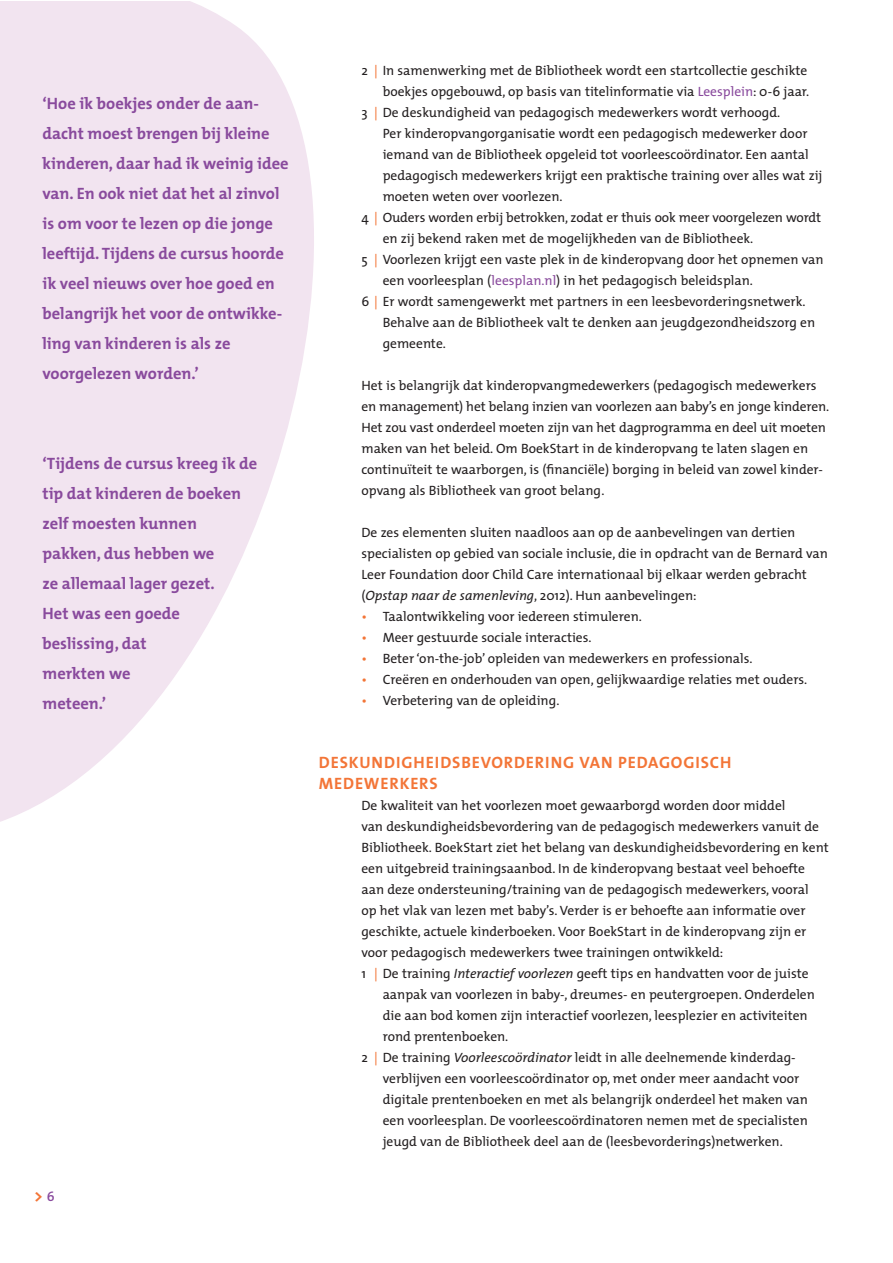
<style>
.page{position:relative;width:893px;height:1263px;background:#fff}
.page>*{position:absolute;margin:0;border:0;box-sizing:border-box;transform-origin:0 0}
.t1{font:700 16.5px/30px "The Mix";color:#894a9d}
.t2{font:700 16.5px/21px "The Mix";letter-spacing:.05em;color:#f37537}
.t3{font:13.5px/21px "The Mix";color:#231f20}
.s1{font-weight:600;font-size:13.5px;color:#894a9d}
.s2{color:#f37537}
.s3{color:#894a9d}
.s4{font-style:italic}
</style>
<div class="page">
<svg style="left:0;top:1px;width:314px;height:821px;fill:#f2e4f0"></svg>
<p class="t1" style="left:43px;top:89px;width:248px">‘Hoe ik boekjes onder de aan&shy;dacht moest brengen bij kleine kinderen, daar had ik weinig idee van. En ook niet dat het al zinvol is om voor te lezen op die jonge leeftijd. Tijdens de cursus hoorde ik veel nieuws over hoe goed en belangrijk het voor de ontwikke&shy;ling van kinderen is als ze voorgelezen worden.’</p>
<p class="t1" style="left:43px;top:449px;width:216px">‘Tijdens de cursus kreeg ik de tip dat kinderen de boeken zelf moesten kunnen pakken, dus hebben we<br>ze allemaal lager gezet.<br>Het was een goede beslissing, dat<br>merkten we<br>meteen.’</p>
<p class="t2" style="left:35px;top:1185px;width:22px">&gt; <span class="s1">6</span></p>
<p class="t3" style="left:361px;top:60px;width:447px">2 <span class="s2">|</span> In samenwerking met de Bibliotheek wordt een startcollectie geschikte</p>
<p class="t3" style="left:383px;top:81px;width:428px">boekjes opgebouwd, op basis van titelinformatie via <span class="s3">Leesplein</span>: 0-6 jaar.</p>
<p class="t3" style="left:361px;top:102px;width:420px">3 <span class="s2">|</span> De deskundigheid van pedagogisch medewerkers wordt verhoogd.</p>
<p class="t3" style="left:383px;top:123px;width:426px">Per kinderopvangorganisatie wordt een pedagogisch medewerker door</p>
<p class="t3" style="left:383px;top:144px;width:427px">iemand van de Bibliotheek opgeleid tot voorleescoördinator. Een aantal</p>
<p class="t3" style="left:383px;top:165px;width:441px">pedagogisch medewerkers krijgt een praktische training over alles wat zij</p>
<p class="t3" style="left:383px;top:186px;width:181px">moeten weten over voorlezen.</p>
<p class="t3" style="left:361px;top:207px;width:461px">4 <span class="s2">|</span> Ouders worden erbij betrokken, zodat er thuis ook meer voorgelezen wordt</p>
<p class="t3" style="left:383px;top:228px;width:372px">en zij bekend raken met de mogelijkheden van de Bibliotheek.</p>
<p class="t3" style="left:361px;top:249px;width:463px">5 <span class="s2">|</span> Voorlezen krijgt een vaste plek in de kinderopvang door het opnemen van</p>
<p class="t3" style="left:383px;top:270px;width:372px">een voorleesplan (<span class="s3">leesplan.nl</span>) in het pedagogisch beleidsplan.</p>
<p class="t3" style="left:361px;top:291px;width:446px">6 <span class="s2">|</span> Er wordt samengewerkt met partners in een leesbevorderingsnetwerk.</p>
<p class="t3" style="left:383px;top:312px;width:434px">Behalve aan de Bibliotheek valt te denken aan jeugdgezondheidszorg en</p>
<p class="t3" style="left:383px;top:333px;width:65px">gemeente.</p>
<p class="t3" style="left:361px;top:375px;width:469px">Het is belangrijk dat kinderopvangmedewerkers (pedagogisch medewerkers en management) het belang inzien van voorlezen aan baby’s en jonge kinderen.<br>Het zou vast onderdeel moeten zijn van het dagprogramma en deel uit moeten maken van het beleid. Om BoekStart in de kinderopvang te laten slagen en continuïteit te waarborgen, is (financiële) borging in beleid van zowel kinder&shy;opvang als Bibliotheek van groot belang.</p>
<p class="t3" style="left:361px;top:522px;width:468px">De zes elementen sluiten naadloos aan op de aanbevelingen van dertien specialisten op gebied van sociale inclusie, die in opdracht van de Bernard van Leer Foundation door Child Care internationaal bij elkaar werden gebracht (<span class="s4">Opstap naar de samenleving</span>, 2012). Hun aanbevelingen:</p>
<p class="t3" style="left:361px;top:606px;width:282px"><span class="s2">•</span> Taalontwikkeling voor iedereen stimuleren.</p>
<p class="t3" style="left:361px;top:627px;width:232px"><span class="s2">•</span> Meer gestuurde sociale interacties.</p>
<p class="t3" style="left:361px;top:648px;width:392px"><span class="s2">•</span> Beter ‘on-the-job’ opleiden van medewerkers en professionals.</p>
<p class="t3" style="left:361px;top:669px;width:447px"><span class="s2">•</span> Creëren en onderhouden van open, gelijkwaardige relaties met ouders.</p>
<p class="t3" style="left:361px;top:690px;width:200px"><span class="s2">•</span> Verbetering van de opleiding.</p>
<p class="t2" style="left:319px;top:752px;width:414px">DESKUNDIGHEIDSBEVORDERING VAN PEDAGOGISCH<br>MEDEWERKERS</p>
<p class="t3" style="left:361px;top:795px;width:469px">De kwaliteit van het voorlezen moet gewaarborgd worden door middel<br>van deskundigheidsbevordering van de pedagogisch medewerkers vanuit de Bibliotheek. BoekStart ziet het belang van deskundigheidsbevordering en kent een uitgebreid trainingsaanbod. In de kinderopvang bestaat veel behoefte aan deze ondersteuning/training van de pedagogisch medewerkers, vooral<br>op het vlak van lezen met baby’s. Verder is er behoefte aan informatie over geschikte, actuele kinderboeken. Voor BoekStart in de kinderopvang zijn er voor pedagogisch medewerkers twee trainingen ontwikkeld:<br>1 <span class="s2">|</span> De training <span class="s4">Interactief voorlezen</span> geeft tips en handvatten voor de juiste</p>
<p class="t3" style="left:383px;top:984px;width:434px">aanpak van voorlezen in baby-, dreumes- en peutergroepen. Onderdelen</p>
<p class="t3" style="left:383px;top:1005px;width:426px">die aan bod komen zijn interactief voorlezen, leesplezier en activiteiten</p>
<p class="t3" style="left:383px;top:1026px;width:127px">rond prentenboeken.</p>
<p class="t3" style="left:361px;top:1047px;width:436px">2 <span class="s2">|</span> De training <span class="s4">Voorleescoördinator</span> leidt in alle deelnemende kinderdag -</p>
<p class="t3" style="left:383px;top:1068px;width:418px">verblijven een voorleescoördinator op, met onder meer aandacht voor</p>
<p class="t3" style="left:383px;top:1089px;width:427px">digitale prentenboeken en met als belangrijk onderdeel het maken van</p>
<p class="t3" style="left:383px;top:1110px;width:427px">een voorleesplan. De voorleescoördinatoren nemen met de specialisten</p>
<p class="t3" style="left:383px;top:1131px;width:401px">jeugd van de Bibliotheek deel aan de (leesbevorderings)netwerken.</p>
</div>
